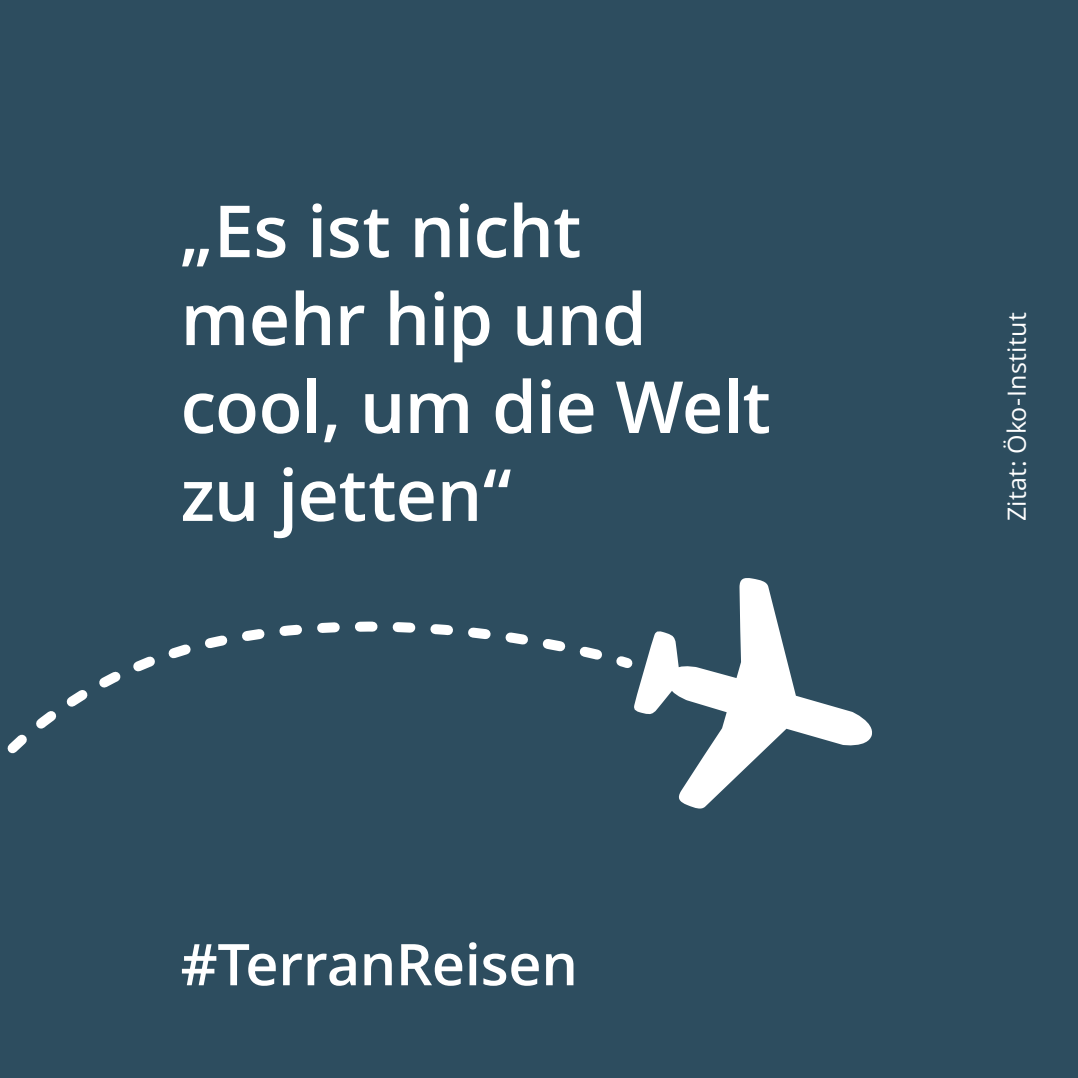
<style>
.page{position:relative;width:1078px;height:1078px;background:#fff}
.page>*{position:absolute;margin:0;border:0;box-sizing:border-box;transform-origin:0 0}
.t1{font:600 72px/87.8px "Open Sans";color:#fff}
.t2{font:600 57.5px "Open Sans";color:#fff}
.t3{font:25px "Open Sans";letter-spacing:.015em;color:#fff}
</style>
<div class="page">
<div style="left:0;top:0;width:1077px;height:1077px;background:#2d4d5f"></div>
<svg style="left:639px;top:578px;width:233px;height:231px"></svg>
<svg style="left:280px;top:621px;width:196px;height:7px"></svg>
<svg style="left:7px;top:628px;width:632px;height:126px"></svg>
<p class="t1" style="left:180px;top:185px;width:591px">„Es ist nicht mehr hip und cool, um die Welt zu jetten“</p>
<p class="t2" style="left:180px;top:924px;width:399px">#TerranReisen</p>
<p class="t3" style="left:999px;top:521px;width:210px;rotate:-90deg">Zitat: Öko-Institut</p>
</div>
